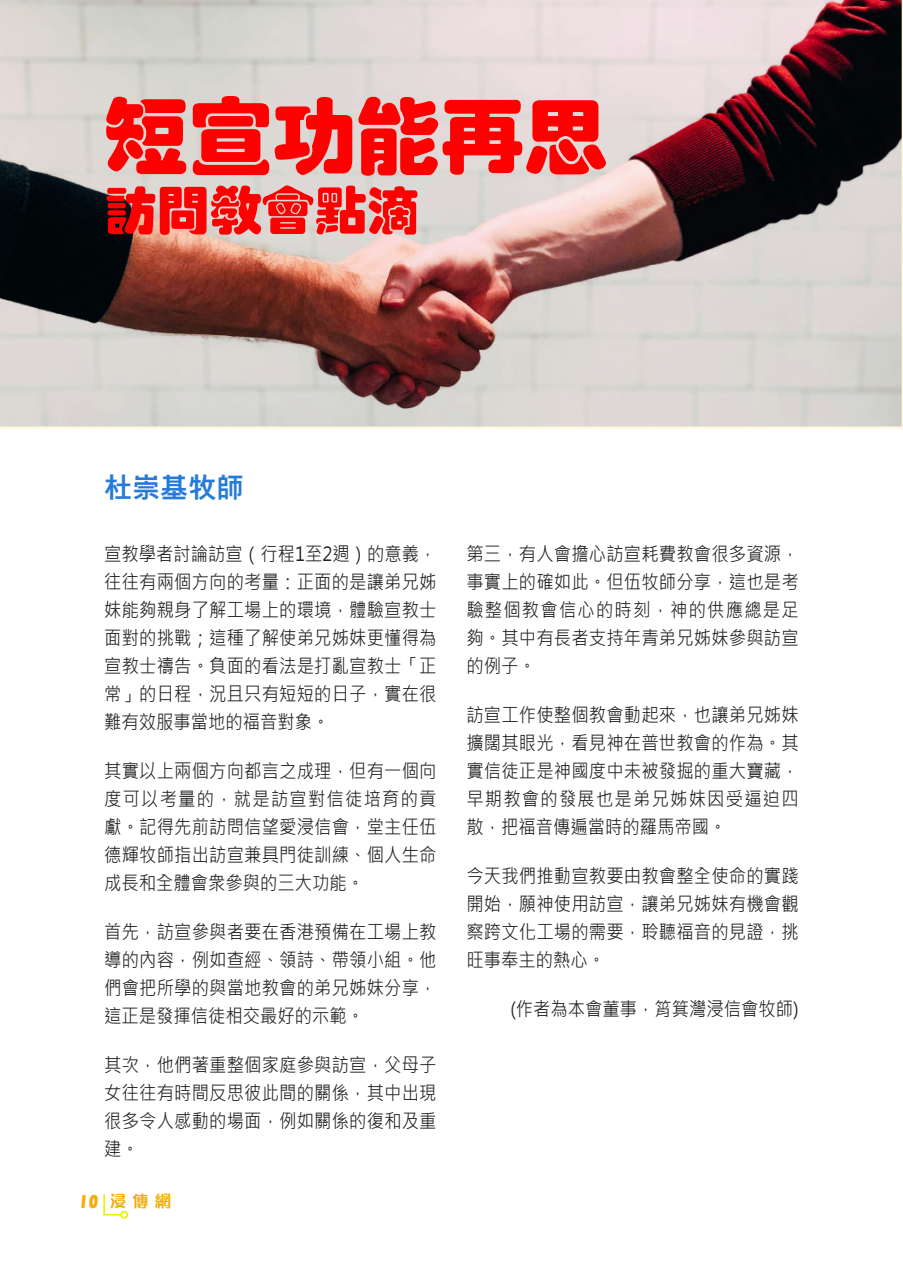
<style>
.page{position:relative;width:903px;height:1275px;background:#fff}
.page>*{position:absolute;margin:0;border:0;box-sizing:border-box;transform-origin:0 0}
.t1{font:84px "FZHPB B51 0";color:#f00}
.t2{font:52.5px "FZHPB B51 0";color:#f00}
.t3{font:700 28px "Malgun Gothic";color:#267bd9}
.t4{font:19.25px/28px "Microsoft Jheng Hei";letter-spacing:.01em;color:#231f20;text-align:justify;scale:.9 1}
.t5{font:800 15.75px "AR Xin Chao POPB5";color:#f2af0d}
.s1{font-family:"Bauhaus 93";font-weight:400;font-size:19.25px}
</style>
<div class="page">
<svg style="left:0;top:0;width:903px;height:429px;background:#b7a7a4"></svg>
<div style="left:120px;top:1211px;width:8px;height:8px;border:2px solid #e5f20d;border-radius:50%"></div>
<svg style="left:103px;top:1194px;width:20px;height:22px"></svg>
<hr style="left:902px;top:1145px;width:1px;height:130px;background:#dbf1f9">
<h1 class="t1" style="left:104px;top:82px;width:505px">短宣功能再思</h1>
<h2 class="t2" style="left:104px;top:176px;width:317px">訪問教會點滴</h2>
<h3 class="t3" style="left:104px;top:476px;width:142px">杜崇基牧師</h3>
<p class="t4" style="left:104px;top:539px;width:371px">宣教學者討論訪宣（行程1至2週）的意義，往往有兩個方向的考量：正面的是讓弟兄姊妹能夠親身了解工場上的環境，體驗宣教士面對的挑戰；這種了解使弟兄姊妹更懂得為宣教士禱告。負面的看法是打亂宣教士「正常」的日程，況且只有短短的日子，實在很難有效服事當地的福音對象。</p>
<p class="t4" style="left:104px;top:756px;width:371px">其實以上兩個方向都言之成理，但有一個向度可以考量的，就是訪宣對信徒培育的貢獻。記得先前訪問信望愛浸信會，堂主任伍德輝牧師指出訪宣兼具門徒訓練、個人生命成長和全體會衆參與的三大功能。</p>
<p class="t4" style="left:104px;top:917px;width:371px">首先，訪宣參與者要在香港預備在工場上教導的內容，例如查經、領詩、帶領小組。他們會把所學的與當地教會的弟兄姊妹分享，這正是發揮信徒相交最好的示範。</p>
<p class="t4" style="left:104px;top:1050px;width:371px">其次，他們著重整個家庭參與訪宣，父母子女往往有時間反思彼此間的關係，其中出現很多令人感動的場面，例如關係的復和及重建。</p>
<p class="t5" style="left:78px;top:1193px;width:94px"><span class="s1">10</span> 浸傳網</p>
<p class="t4" style="left:466px;top:539px;width:371px">第三，有人會擔心訪宣耗費教會很多資源，事實上的確如此。但伍牧師分享，這也是考驗整個教會信心的時刻，神的供應總是足夠。其中有長者支持年青弟兄姊妹參與訪宣的例子。</p>
<p class="t4" style="left:466px;top:700px;width:371px">訪宣工作使整個教會動起來，也讓弟兄姊妹擴闊其眼光，看見神在普世教會的作為。其實信徒正是神國度中未被發掘的重大寶藏，早期教會的發展也是弟兄姊妹因受逼迫四散，把福音傳遍當時的羅馬帝國。</p>
<p class="t4" style="left:466px;top:861px;width:371px">今天我們推動宣教要由教會整全使命的實踐開始，願神使用訪宣，讓弟兄姊妹有機會觀察跨文化工場的需要，聆聽福音的見證，挑旺事奉主的熱心。</p>
<p class="t4" style="left:510px;top:994px;width:322px">(作者為本會董事，筲箕灣浸信會牧師)</p>
</div>
